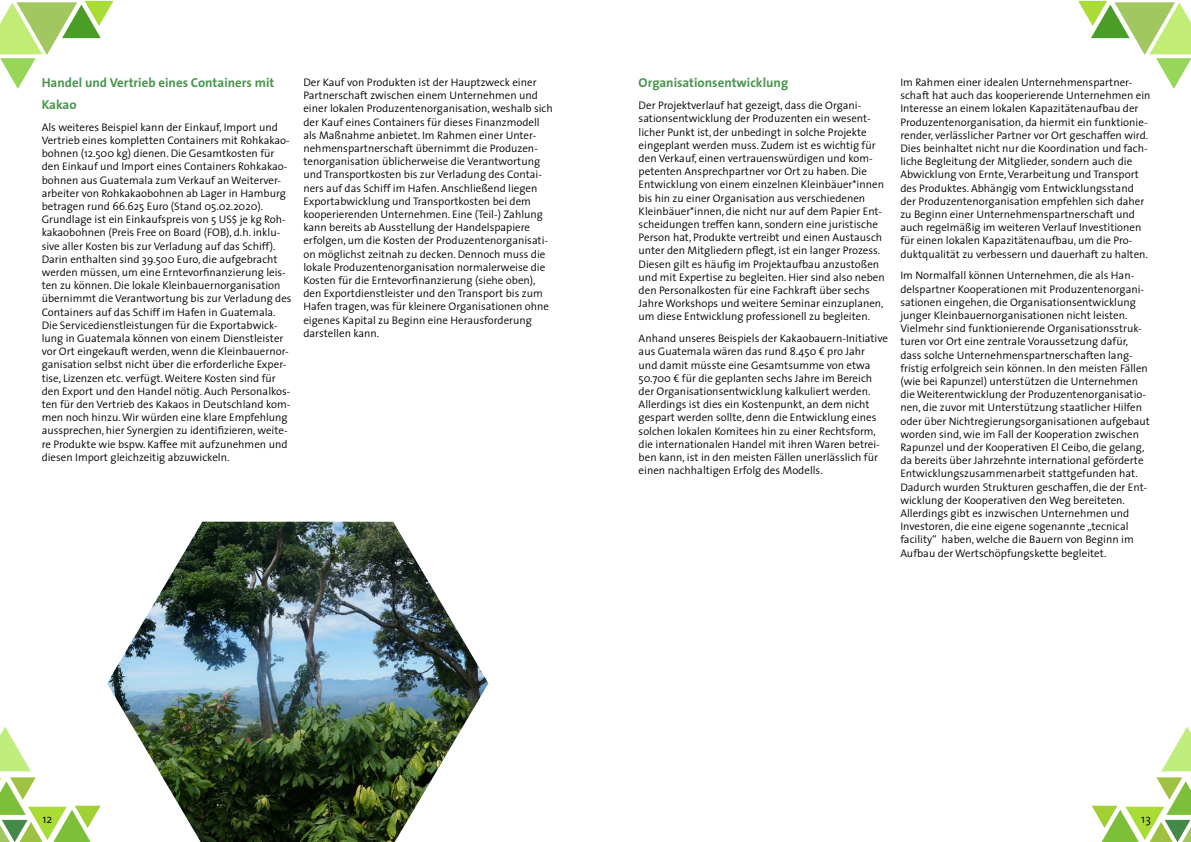
<style>
.page{position:relative;width:1191px;height:842px;background:#fff}
.page>*{position:absolute;margin:0;border:0;box-sizing:border-box;transform-origin:0 0}
.t1{font:700 13px/21.6px "The Sans";color:#49954e}
.t2{font:300 12px "The Sans";color:#000}
.t3{font:300 11px/13.2px "The Sans";color:#000}
</style>
<div class="page">
<svg style="left:0;top:727px;width:101px;height:115px"></svg>
<svg style="left:1091px;top:727px;width:100px;height:115px"></svg>
<svg style="left:1078px;top:0;width:113px;height:89px"></svg>
<svg style="left:0;top:0;width:114px;height:89px"></svg>
<img style="left:107px;top:522px;width:381px;height:320px">
<p class="t1" style="left:42px;top:72px;width:234px">Handel und Vertrieb eines Containers mit<br>Kakao</p>
<p class="t3" style="left:42px;top:121px;width:251px">Als weiteres Beispiel kann der Einkauf, Import und Vertrieb eines kompletten Containers mit Rohkakao&shy;bohnen (12.500 kg) dienen. Die Gesamtkosten für den Einkauf und Import eines Containers Rohkakao&shy;bohnen aus Guatemala zum Verkauf an Weiterver&shy;arbeiter von Rohkakaobohnen ab Lager in Hamburg betragen rund 66.625 Euro (Stand 05.02.2020).<br>Grundlage ist ein Einkaufspreis von 5 US$ je kg Roh&shy;kakaobohnen (Preis Free on Board (FOB), d.h. inklu&shy;sive aller Kosten bis zur Verladung auf das Schiff).<br>Darin enthalten sind 39.500 Euro, die aufgebracht werden müssen, um eine Erntevorfinanzierung leis&shy;ten zu können. Die lokale Kleinbauernorganisation übernimmt die Verantwortung bis zur Verladung des Containers auf das Schiff im Hafen in Guatemala.<br>Die Servicedienstleistungen für die Exportabwick&shy;lung in Guatemala können von einem Dienstleister vor Ort eingekauft werden, wenn die Kleinbauernor&shy;ganisation selbst nicht über die erforderliche Exper&shy;tise, Lizenzen etc. verfügt. Weitere Kosten sind für den Export und den Handel nötig. Auch Personalkos&shy;ten für den Vertrieb des Kakaos in Deutschland kom&shy;men noch hinzu. Wir würden eine klare Empfehlung aussprechen, hier Synergien zu identifizieren, weite&shy;re Produkte wie bspw. Kaffee mit aufzunehmen und diesen Import gleichzeitig abzuwickeln.</p>
<p class="t3" style="left:303px;top:76px;width:251px">Der Kauf von Produkten ist der Hauptzweck einer Partnerschaft zwischen einem Unternehmen und einer lokalen Produzentenorganisation, weshalb sich der Kauf eines Containers für dieses Finanzmodell als Maßnahme anbietet. Im Rahmen einer Unter&shy;nehmenspartnerschaft übernimmt die Produzen&shy;tenorganisation üblicherweise die Verantwortung und Transportkosten bis zur Verladung des Contai&shy;ners auf das Schiff im Hafen. Anschließend liegen Exportabwicklung und Transportkosten bei dem kooperierenden Unternehmen. Eine (Teil-) Zahlung kann bereits ab Ausstellung der Handelspapiere erfolgen, um die Kosten der Produzentenorganisati&shy;on möglichst zeitnah zu decken. Dennoch muss die lokale Produzentenorganisation normalerweise die Kosten für die Erntevorfinanzierung (siehe oben), den Exportdienstleister und den Transport bis zum Hafen tragen, was für kleinere Organisationen ohne eigenes Kapital zu Beginn eine Herausforderung darstellen kann.</p>
<p class="t1" style="left:638px;top:72px;width:151px">Organisationsentwicklung</p>
<p class="t3" style="left:638px;top:99px;width:248px">Der Projektverlauf hat gezeigt, dass die Organi&shy;sationsentwicklung der Produzenten ein wesent&shy;licher Punkt ist, der unbedingt in solche Projekte eingeplant werden muss. Zudem ist es wichtig für den Verkauf, einen vertrauenswürdigen und kom&shy;petenten Ansprechpartner vor Ort zu haben. Die Entwicklung von einem einzelnen Kleinbäuer*innen bis hin zu einer Organisation aus verschiedenen Kleinbäuer*innen, die nicht nur auf dem Papier Ent&shy;scheidungen treffen kann, sondern eine juristische Person hat, Produkte vertreibt und einen Austausch unter den Mitgliedern pflegt, ist ein langer Prozess.<br>Diesen gilt es häufig im Projektaufbau anzustoßen und mit Expertise zu begleiten. Hier sind also neben den Personalkosten für eine Fachkraft über sechs Jahre Workshops und weitere Seminar einzuplanen, um diese Entwicklung professionell zu begleiten.</p>
<p class="t3" style="left:638px;top:332px;width:251px">Anhand unseres Beispiels der Kakaobauern-Initiative aus Guatemala wären das rund 8.450 € pro Jahr<br>und damit müsste eine Gesamtsumme von etwa 50.700 € für die geplanten sechs Jahre im Bereich der Organisationsentwicklung kalkuliert werden.<br>Allerdings ist dies ein Kostenpunkt, an dem nicht gespart werden sollte, denn die Entwicklung eines solchen lokalen Komitees hin zu einer Rechtsform, die internationalen Handel mit ihren Waren betrei&shy;ben kann, ist in den meisten Fällen unerlässlich für einen nachhaltigen Erfolg des Modells.</p>
<p class="t3" style="left:900px;top:76px;width:252px">Im Rahmen einer idealen Unternehmenspartner&shy;schaft hat auch das kooperierende Unternehmen ein Interesse an einem lokalen Kapazitätenaufbau der Produzentenorganisation, da hiermit ein funktionie&shy;render, verlässlicher Partner vor Ort geschaffen wird.<br>Dies beinhaltet nicht nur die Koordination und fach&shy;liche Begleitung der Mitglieder, sondern auch die Abwicklung von Ernte, Verarbeitung und Transport des Produktes. Abhängig vom Entwicklungsstand der Produzentenorganisation empfehlen sich daher zu Beginn einer Unternehmenspartnerschaft und auch regelmäßig im weiteren Verlauf Investitionen für einen lokalen Kapazitätenaufbau, um die Pro&shy;duktqualität zu verbessern und dauerhaft zu halten.</p>
<p class="t3" style="left:900px;top:269px;width:251px">Im Normalfall können Unternehmen, die als Han&shy;delspartner Kooperationen mit Produzentenorgani&shy;sationen eingehen, die Organisationsentwicklung junger Kleinbauernorganisationen nicht leisten.<br>Vielmehr sind funktionierende Organisationsstruk&shy;turen vor Ort eine zentrale Voraussetzung dafür, dass solche Unternehmenspartnerschaften lang&shy;fristig erfolgreich sein können. In den meisten Fällen (wie bei Rapunzel) unterstützen die Unternehmen die Weiterentwicklung der Produzentenorganisatio&shy;nen, die zuvor mit Unterstützung staatlicher Hilfen oder über Nichtregierungsorganisationen aufgebaut worden sind, wie im Fall der Kooperation zwischen Rapunzel und der Kooperativen El Ceibo, die gelang, da bereits über Jahrzehnte international geförderte Entwicklungszusammenarbeit stattgefunden hat.<br>Dadurch wurden Strukturen geschaffen, die der Ent&shy;wicklung der Kooperativen den Weg bereiteten.<br>Allerdings gibt es inzwischen Unternehmen und Investoren, die eine eigene sogenannte „tecnical facility“ haben, welche die Bauern von Beginn im Aufbau der Wertschöpfungskette begleitet.</p>
<p class="t2" style="left:43px;top:811px;width:11px">12</p>
<p class="t2" style="left:1141px;top:811px;width:11px">13</p>
</div>
